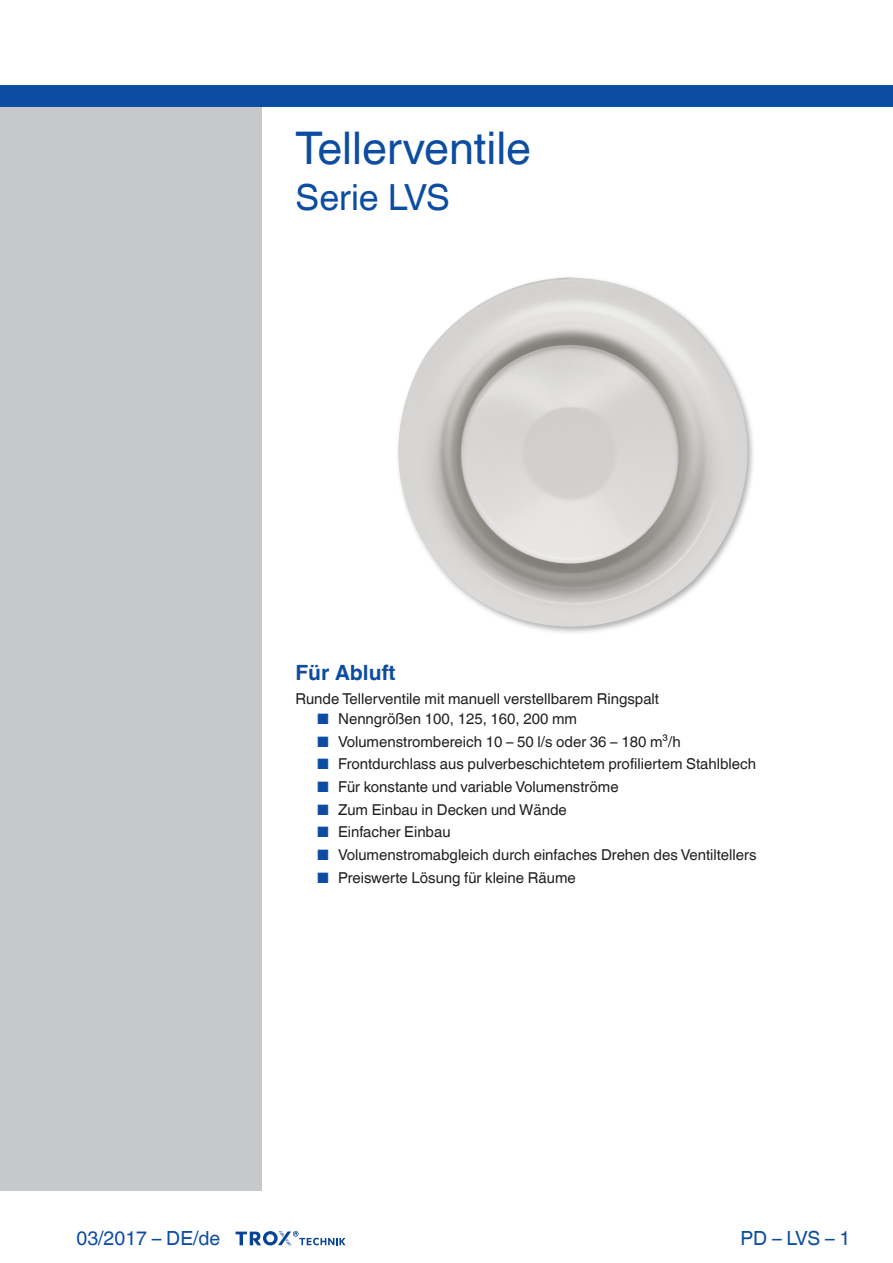
<style>
.page{position:relative;width:893px;height:1263px;background:#fff}
.page>*{position:absolute;margin:0;border:0;box-sizing:border-box;transform-origin:0 0}
.leaflet_head1{font:45px "TROX Helvetica";color:#0d4da1}
.Standard_oben_links{font:36px "TROX Helvetica";color:#0d4da1}
.leaflet_intro_descr{font:700 21px "TROX Helvetica";color:#0d4da1}
.country{font:19.5px "TROX Helvetica";color:#0d4da1}
.pagina_li-re{font:19.5px "TROX Helvetica";color:#0d4da1}
.leaflet_intro_descr-2{font:15px "TROX Helvetica";color:#231f20}
.s1{color:#0d4da1}
</style>
<div class="page">
<div style="left:0;top:106px;width:261px;height:1084px;background:#c7c8ca"></div>
<div style="left:0;top:85px;width:893px;height:21px;background:#0d4da1"></div>
<svg style="left:236px;top:1231px;width:110px;height:15px"></svg>
<img style="left:398px;top:277px;width:355px;height:356px">
<p class="leaflet_head1" style="left:296px;top:122px;width:237px">Tellerventile</p>
<p class="Standard_oben_links" style="left:296px;top:176px;width:156px">Serie LVS</p>
<p class="leaflet_intro_descr" style="left:296px;top:660px;width:102px">Für Abluft</p>
<p class="leaflet_intro_descr-2" style="left:296px;top:690px;width:365px">Runde Tellerventile mit manuell verstellbarem Ringspalt</p>
<p class="leaflet_intro_descr-2" style="left:317px;top:710px;width:262px"><span class="s1">■</span> Nenngrößen 100, 125, 160, 200 mm</p>
<p class="leaflet_intro_descr-2" style="left:317px;top:732px;width:365px"><span class="s1">■</span> Volumenstrombereich 10 – 50 l/s oder 36 – 180 m³/h</p>
<p class="leaflet_intro_descr-2" style="left:317px;top:755px;width:441px"><span class="s1">■</span> Frontdurchlass aus pulverbeschichtetem profiliertem Stahlblech</p>
<p class="leaflet_intro_descr-2" style="left:317px;top:778px;width:303px"><span class="s1">■</span> Für konstante und variable Volumenströme</p>
<p class="leaflet_intro_descr-2" style="left:317px;top:801px;width:252px"><span class="s1">■</span> Zum Einbau in Decken und Wände</p>
<p class="leaflet_intro_descr-2" style="left:317px;top:823px;width:135px"><span class="s1">■</span> Einfacher Einbau</p>
<p class="leaflet_intro_descr-2" style="left:317px;top:846px;width:441px"><span class="s1">■</span> Volumenstromabgleich durch einfaches Drehen des Ventiltellers</p>
<p class="leaflet_intro_descr-2" style="left:317px;top:869px;width:260px"><span class="s1">■</span> Preiswerte Lösung für kleine Räume</p>
<p class="country" style="left:77px;top:1227px;width:145px">03/2017 – DE/de</p>
<p class="pagina_li-re" style="left:741px;top:1227px;width:111px">PD – LVS – 1</p>
</div>
